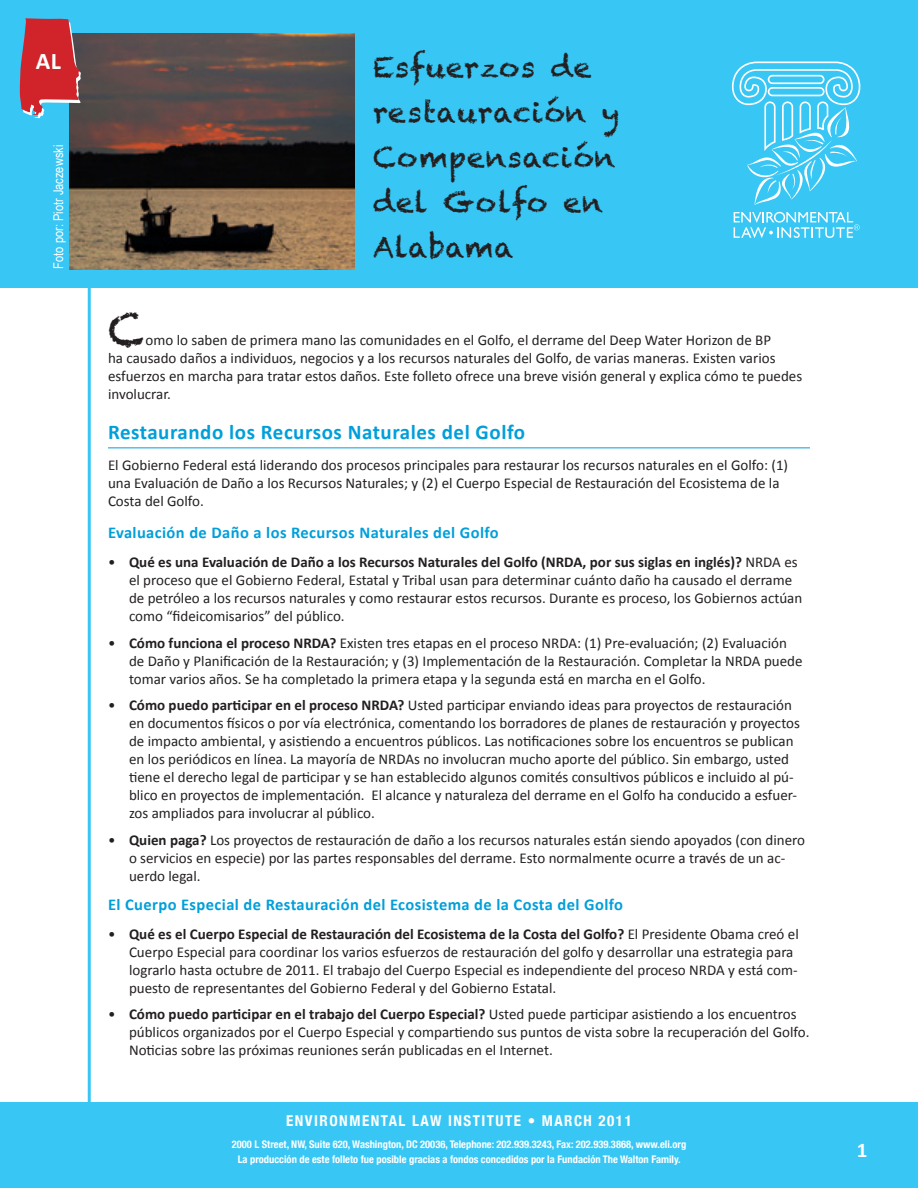
<style>
.page{position:relative;width:918px;height:1188px;background:#fff}
.page>*{position:absolute;margin:0;border:0;box-sizing:border-box;transform-origin:0 0}
.t1{font:45px "Chalkduster";color:#231f20}
.t2{font:28.5px/45px "Chalkduster";letter-spacing:.025em;color:#231f20}
.t3{font:700 24px "Calibri";color:#fff}
.t4{font:700 21px "Calibri";letter-spacing:.025em;color:#009fda}
.t5{font:700 21px "Calibri";color:#fff}
.t6{font:700 16.5px "Calibri";letter-spacing:.025em;color:#009fda}
.t7{font:15px/18px "Calibri";color:#231f20}
.t8{font:700 condensed 15px "Helvetica Neue";letter-spacing:.1em;color:#fff}
.t9{font:13.5px "Arial Narrow";color:#fff}
.t10{font:700 condensed 10.5px/15px "Helvetica Neue";color:#fff;text-align:center}
.s1{font-weight:700}
</style>
<div class="page">
<div style="left:0;top:1103px;width:918px;height:85px;background:#38c6f4"></div>
<div style="left:0;top:0;width:918px;height:288px;background:#38c6f4"></div>
<svg style="left:732px;top:62px;width:128px;height:143px"></svg>
<svg style="left:734px;top:212px;width:126px;height:26px"></svg>
<hr style="left:88px;top:288px;width:3px;height:815px;background:#38c6f4">
<hr style="left:108px;top:447px;width:702px;height:1px;background:#009fda">
<img style="left:69px;top:34px;width:286px;height:236px">
<svg style="left:20px;top:18px;width:61px;height:101px;background:#b14a56"></svg>
<h3 class="t3" style="left:36px;top:46px;width:27px">AL</h3>
<h2 class="t2" style="left:373px;top:45px;width:248px">Esfuerzos de restauración y<br>Compensación del Golfo en<br>Alabama</h2>
<p class="t9" style="left:48px;top:269px;width:125px;rotate:-90deg">Foto por: Piotr Jaczewski</p>
<h1 class="t1" style="left:108px;top:303px;width:38px">C</h1>
<p class="t7" style="left:108px;top:330px;width:696px;text-indent:38px">omo lo saben de primera mano las comunidades en el Golfo, el derrame del Deep Water Horizon de BP<br>ha causado daños a individuos, negocios y a los recursos naturales del Golfo, de varias maneras. Existen varios esfuerzos en marcha para tratar estos daños. Este folleto ofrece una breve visión general y explica cómo te puedes involucrar.</p>
<h3 class="t4" style="left:108px;top:419px;width:419px">Restaurando los Recursos Naturales del Golfo</h3>
<p class="t7" style="left:108px;top:456px;width:682px">El Gobierno Federal está liderando dos procesos principales para restaurar los recursos naturales en el Golfo: (1) una Evaluación de Daño a los Recursos Naturales; y (2) el Cuerpo Especial de Restauración del Ecosistema de la<br>Costa del Golfo.</p>
<p class="t6" style="left:108px;top:522px;width:392px">Evaluación de Daño a los Recursos Naturales del Golfo</p>
<p class="t7" style="left:129px;top:552px;width:675px;text-indent:-21px">• <span class="s1">Qué es una Evaluación de Daño a los Recursos Naturales del Golfo (NRDA, por sus siglas en inglés)?</span> NRDA es el proceso que el Gobierno Federal, Estatal y Tribal usan para determinar cuánto daño ha causado el derrame de petróleo a los recursos naturales y como restaurar estos recursos. Durante es proceso, los Gobiernos actúan como “fideicomisarios” del público.</p>
<p class="t7" style="left:129px;top:633px;width:675px;text-indent:-21px">• <span class="s1">Cómo funciona el proceso NRDA?</span> Existen tres etapas en el proceso NRDA: (1) Pre-evaluación; (2) Evaluación de Daño y Planificación de la Restauración; y (3) Implementación de la Restauración. Completar la NRDA puede tomar varios años. Se ha completado la primera etapa y la segunda está en marcha en el Golfo.</p>
<p class="t7" style="left:129px;top:695px;width:672px;text-indent:-21px">• <span class="s1">Cómo puedo participar en el proceso NRDA?</span> Usted participar enviando ideas para proyectos de restauración en documentos físicos o por vía electrónica, comentando los borradores de planes de restauración y proyectos de impacto ambiental, y asistiendo a encuentros públicos. Las notificaciones sobre los encuentros se publican en los periódicos en línea. La mayoría de NRDAs no involucran mucho aporte del público. Sin embargo, usted tiene el derecho legal de participar y se han establecido algunos comités consultivos públicos e incluido al pú&shy;blico en proyectos de implementación. El alcance y naturaleza del derrame en el Golfo ha conducido a esfuer&shy;zos ampliados para involucrar al público.</p>
<p class="t7" style="left:129px;top:830px;width:678px;text-indent:-21px">• <span class="s1">Quien paga?</span> Los proyectos de restauración de daño a los recursos naturales están siendo apoyados (con dinero o servicios en especie) por las partes responsables del derrame. Esto normalmente ocurre a través de un ac&shy;uerdo legal.</p>
<p class="t6" style="left:108px;top:894px;width:517px">El Cuerpo Especial de Restauración del Ecosistema de la Costa del Golfo</p>
<p class="t7" style="left:129px;top:924px;width:671px;text-indent:-21px">• <span class="s1">Qué es el Cuerpo Especial de Restauración del Ecosistema de la Costa del Golfo?</span> El Presidente Obama creó el Cuerpo Especial para coordinar los varios esfuerzos de restauración del golfo y desarrollar una estrategia para lograrlo hasta octubre de 2011. El trabajo del Cuerpo Especial es independiente del proceso NRDA y está com&shy;puesto de representantes del Gobierno Federal y del Gobierno Estatal.</p>
<p class="t7" style="left:129px;top:1004px;width:682px;text-indent:-21px">• <span class="s1">Cómo puedo participar en el trabajo del Cuerpo Especial?</span> Usted puede participar asistiendo a los encuentros públicos organizados por el Cuerpo Especial y compartiendo sus puntos de vista sobre la recuperación del Golfo.<br>Noticias sobre las próximas reuniones serán publicadas en el Internet.</p>
<p class="t8" style="left:286px;top:1112px;width:347px">ENVIRONMENTAL LAW INSTITUTE • MARCH 2011</p>
<p class="t10" style="left:232px;top:1136px;width:456px">2000 L Street, NW, Suite 620, Washington, DC 20036, Telephone: 202.939.3243, Fax: 202.939.3868, www.eli.org<br>La producción de este folleto fue posible gracias a fondos concedidos por la Fundación The Walton Family.</p>
<h3 class="t5" style="left:857px;top:1137px;width:12px">1</h3>
</div>
